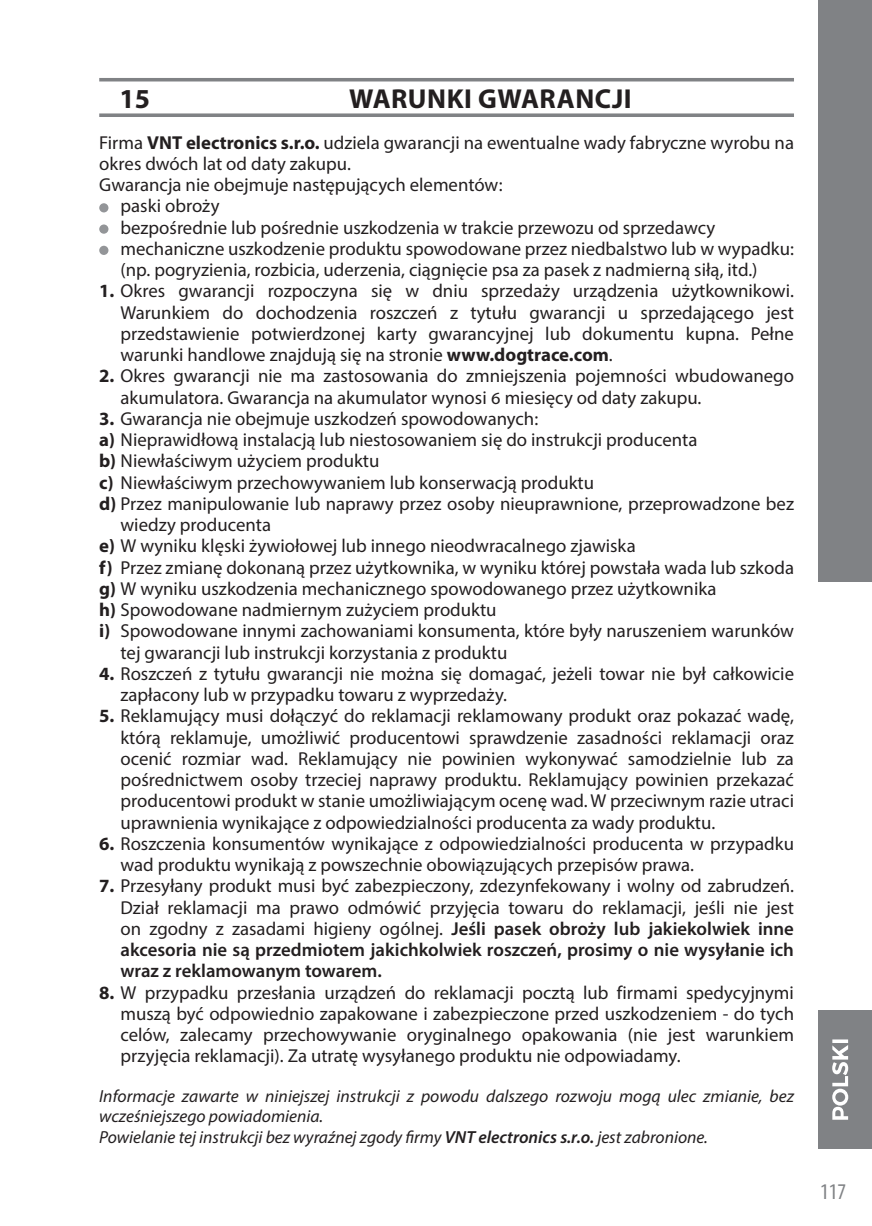
<style>
.page{position:relative;width:872px;height:1226px;background:#fff}
.page>*{position:absolute;margin:0;border:0;box-sizing:border-box;transform-origin:0 0}
.HL_NADPIS{font:700 27.5px "Myriad Pro";letter-spacing:.02em;color:#231f20}
.t1{font:condensed 22.5px "Myriad Pro";color:#808285}
.záruční_podm{font:18.75px/21.2px "Myriad Pro";color:#231f20}
.záruční_podm-2{font:italic 17.5px/20px "Myriad Pro";color:#231f20}
.s1{font-weight:700}
.s2{font-weight:600}
</style>
<div class="page">
<div style="left:819px;top:1011px;width:53px;height:138px;background:#808285"></div>
<svg style="left:832px;top:1039px;width:16px;height:81px"></svg>
<div style="left:819px;top:0;width:53px;height:582px;background:#808285"></div>
<div style="left:99px;top:203px;width:9px;height:9px;background:#939598;border-radius:50%"></div>
<div style="left:99px;top:224px;width:9px;height:10px;background:#939598;border-radius:50%"></div>
<div style="left:99px;top:246px;width:9px;height:9px;background:#939598;border-radius:50%"></div>
<svg style="left:99px;top:113px;width:695px;height:4px;background:#8e9092"></svg>
<hr style="left:99px;top:78px;width:695px;height:3px;background:#808285">
<p class="HL_NADPIS" style="left:119px;top:81px;width:32px">15</p>
<p class="HL_NADPIS" style="left:349px;top:81px;width:284px">WARUNKI GWARANCJI</p>
<p class="záruční_podm" style="left:99px;top:132px;width:696px">Firma <span class="s1">VNT electronics s.r.o.</span> udziela gwarancji na ewentualne wady fabryczne wyrobu na okres dwóch lat od daty zakupu.</p>
<p class="záruční_podm" style="left:99px;top:174px;width:405px">Gwarancja nie obejmuje następujących elementów:</p>
<p class="záruční_podm" style="left:120px;top:195px;width:100px">paski obroży</p>
<p class="záruční_podm" style="left:120px;top:217px;width:596px">bezpośrednie lub pośrednie uszkodzenia w trakcie przewozu od sprzedawcy</p>
<p class="záruční_podm" style="left:120px;top:238px;width:675px">mechaniczne uszkodzenie produktu spowodowane przez niedbalstwo lub w wypadku: (np. pogryzienia, rozbicia, uderzenia, ciągnięcie psa za pasek z nadmierną siłą, itd.)</p>
<p class="záruční_podm" style="left:120px;top:280px;width:675px;text-align:justify;text-indent:-21px"><span class="s1">1.</span> Okres gwarancji rozpoczyna się w dniu sprzedaży urządzenia użytkownikowi.<br>Warunkiem do dochodzenia roszczeń z tytułu gwarancji u sprzedającego jest przedstawienie potwierdzonej karty gwarancyjnej lub dokumentu kupna. Pełne warunki handlowe znajdują się na stronie <span class="s1">www.dogtrace.com</span>.</p>
<p class="záruční_podm" style="left:120px;top:365px;width:675px;text-indent:-21px"><span class="s1">2.</span> Okres gwarancji nie ma zastosowania do zmniejszenia pojemności wbudowanego akumulatora. Gwarancja na akumulator wynosi 6 miesięcy od daty zakupu.</p>
<p class="záruční_podm" style="left:99px;top:408px;width:440px"><span class="s1">3.</span> Gwarancja nie obejmuje uszkodzeń spowodowanych:</p>
<p class="záruční_podm" style="left:99px;top:429px;width:599px"><span class="s1">a)</span> Nieprawidłową instalacją lub niestosowaniem się do instrukcji producenta</p>
<p class="záruční_podm" style="left:99px;top:450px;width:282px"><span class="s1">b)</span> Niewłaściwym użyciem produktu</p>
<p class="záruční_podm" style="left:99px;top:472px;width:496px"><span class="s1">c)</span> Niewłaściwym przechowywaniem lub konserwacją produktu</p>
<p class="záruční_podm" style="left:120px;top:493px;width:675px;text-indent:-21px"><span class="s1">d)</span> Przez manipulowanie lub naprawy przez osoby nieuprawnione, przeprowadzone bez wiedzy producenta</p>
<p class="záruční_podm" style="left:99px;top:535px;width:538px"><span class="s1">e)</span> W wyniku klęski żywiołowej lub innego nieodwracalnego zjawiska</p>
<p class="záruční_podm" style="left:99px;top:557px;width:696px"><span class="s1">f)</span> Przez zmianę dokonaną przez użytkownika, w wyniku której powstała wada lub szkoda</p>
<p class="záruční_podm" style="left:99px;top:578px;width:619px"><span class="s1">g)</span> W wyniku uszkodzenia mechanicznego spowodowanego przez użytkownika</p>
<p class="záruční_podm" style="left:99px;top:599px;width:399px"><span class="s1">h)</span> Spowodowane nadmiernym zużyciem produktu</p>
<p class="záruční_podm" style="left:120px;top:620px;width:675px;text-indent:-21px"><span class="s1">i)</span> Spowodowane innymi zachowaniami konsumenta, które były naruszeniem warunków tej gwarancji lub instrukcji korzystania z produktu</p>
<p class="záruční_podm" style="left:120px;top:663px;width:675px;text-indent:-21px"><span class="s1">4.</span> Roszczeń z tytułu gwarancji nie można się domagać, jeżeli towar nie był całkowicie zapłacony lub w przypadku towaru z wyprzedaży.</p>
<p class="záruční_podm" style="left:120px;top:705px;width:675px;text-align:justify;text-indent:-21px"><span class="s1">5.</span> Reklamujący musi dołączyć do reklamacji reklamowany produkt oraz pokazać wadę, którą reklamuje, umożliwić producentowi sprawdzenie zasadności reklamacji oraz ocenić rozmiar wad. Reklamujący nie powinien wykonywać samodzielnie lub za pośrednictwem osoby trzeciej naprawy produktu. Reklamujący powinien przekazać producentowi produkt w stanie umożliwiającym ocenę wad. W przeciwnym razie utraci uprawnienia wynikające z odpowiedzialności producenta za wady produktu.</p>
<p class="záruční_podm" style="left:120px;top:833px;width:675px;text-indent:-21px"><span class="s1">6.</span> Roszczenia konsumentów wynikające z odpowiedzialności producenta w przypadku wad produktu wynikają z powszechnie obowiązujących przepisów prawa.</p>
<p class="záruční_podm" style="left:120px;top:875px;width:675px;text-align:justify;text-indent:-21px"><span class="s1">7.</span> Przesyłany produkt musi być zabezpieczony, zdezynfekowany i wolny od zabrudzeń.<br>Dział reklamacji ma prawo odmówić przyjęcia towaru do reklamacji, jeśli nie jest on zgodny z zasadami higieny ogólnej. <span class="s2">Jeśli pasek obroży lub jakiekolwiek inne akcesoria nie są przedmiotem jakichkolwiek roszczeń, prosimy o nie wysyłanie ich wraz z reklamowanym towarem.</span></p>
<p class="záruční_podm" style="left:120px;top:982px;width:675px;text-align:justify;text-indent:-21px"><span class="s1">8.</span> W przypadku przesłania urządzeń do reklamacji pocztą lub firmami spedycyjnymi muszą być odpowiednio zapakowane i zabezpieczone przed uszkodzeniem - do tych celów, zalecamy przechowywanie oryginalnego opakowania (nie jest warunkiem przyjęcia reklamacji). Za utratę wysyłanego produktu nie odpowiadamy.</p>
<p class="záruční_podm-2" style="left:99px;top:1086px;width:696px">Informacje zawarte w niniejszej instrukcji z powodu dalszego rozwoju mogą ulec zmianie, bez wcześniejszego powiadomienia.</p>
<p class="záruční_podm-2" style="left:99px;top:1127px;width:610px">Powielanie tej instrukcji bez wyraźnej zgody firmy <span class="s2">VNT electronics s.r.o.</span> jest zabronione.</p>
<p class="t1" style="left:820px;top:1178px;width:27px">117</p>
</div>
